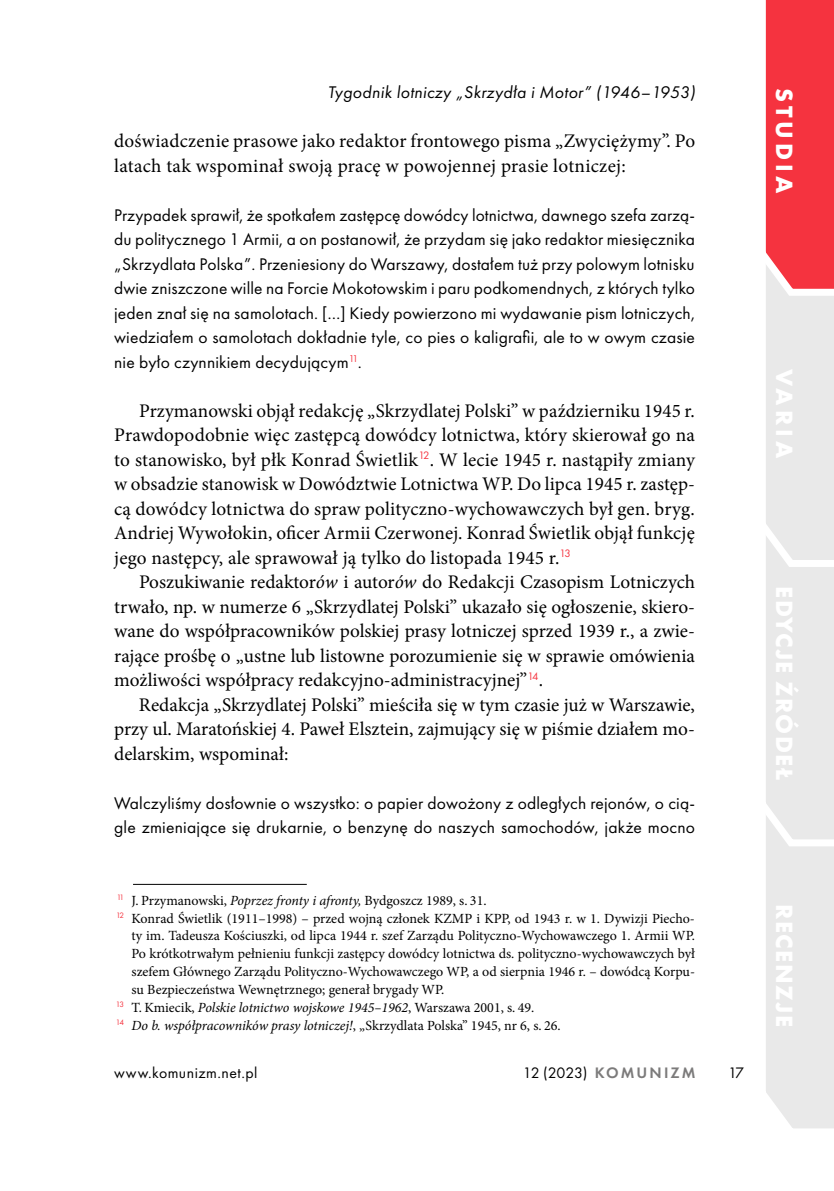
<style>
.page{position:relative;width:834px;height:1191px;background:#fff}
.page>*{position:absolute;margin:0;border:0;box-sizing:border-box;transform-origin:0 0}
.t1{font:700 24.5px "Futura PT";letter-spacing:.075em;color:#fff}
.t2{font:19.25px/24.5px "Minion Pro";letter-spacing:.005em;color:#000;text-align:justify}
.t3{font:17.5px/24.5px "Futura PT";letter-spacing:.01em;color:#000;text-align:justify}
.t4{font:italic 17.5px "Futura PT";letter-spacing:.02em;color:#000}
.t5{font:15.75px "Futura PT";letter-spacing:.03em;color:#000}
.t6{font:14px "Minion Pro";color:#000}
.t7{font:italic 14px "Minion Pro";letter-spacing:-.005em;color:#000}
.s1{font-style:italic}
.s2{font-style:normal}
.s3{font-weight:600;color:#7c7b7b}
</style>
<div class="page">
<svg style="left:765px;top:0;width:68px;height:1128px;background:#ecbdc0"></svg>
<hr style="left:133px;top:884px;width:174px;height:1px;background:#000">
<p class="t4" style="left:328px;top:82px;width:369px">Tygodnik lotniczy „Skrzydła i Motor” (1946–1953)</p>
<p class="t1" style="left:799px;top:88px;width:107px;rotate:90deg">STUDIA</p>
<p class="t2" style="left:114px;top:129px;width:582px">doświadczenie prasowe jako redaktor frontowego pisma „Zwyciężymy”. Po latach tak wspominał swoją pracę w powojennej prasie lotniczej:</p>
<p class="t3" style="left:114px;top:202px;width:582px">Przypadek sprawił, że spotkałem zastępcę dowódcy lotnictwa, dawnego szefa zarzą&shy;du politycznego 1 Armii, a on postanowił, że przydam się jako redaktor miesięcznika „Skrzydlata Polska”. Przeniesiony do Warszawy, dostałem tuż przy polowym lotnisku dwie zniszczone wille na Forcie Mokotowskim i paru podkomendnych, z których tylko jeden znał się na samolotach. […] Kiedy powierzono mi wydawanie pism lotniczych, wiedziałem o samolotach dokładnie tyle, co pies o kaligrafii, ale to w owym czasie nie było czynnikiem decydującym<sup>11</sup>.</p>
<p class="t2" style="left:114px;top:398px;width:582px;text-indent:25px">Przymanowski objął redakcję „Skrzydlatej Polski” w październiku 1945 r.<br>Prawdopodobnie więc zastępcą dowódcy lotnictwa, który skierował go na to stanowisko, był płk Konrad Świetlik<sup>12</sup>. W lecie 1945 r. nastąpiły zmiany w obsadzie stanowisk w Dowództwie Lotnictwa WP. Do lipca 1945 r. zastęp&shy;cą dowódcy lotnictwa do spraw polityczno-wychowawczych był gen. bryg.<br>Andriej Wywołokin, oficer Armii Czerwonej. Konrad Świetlik objął funkcję jego następcy, ale sprawował ją tylko do listopada 1945 r.<sup>13</sup></p>
<p class="t2" style="left:114px;top:570px;width:582px;text-indent:25px">Poszukiwanie redaktor<span class="s1">ów</span> i autor<span class="s1">ów</span> do Redakcji Czasopism Lotniczych trwało, np. w numerze 6 „Skrzydlatej Polski” ukazało się ogłoszenie, skiero&shy;wane do współpracowników polskiej prasy lotniczej sprzed 1939 r., a zwie&shy;rające prośbę o „ustne lub listowne porozumienie się w sprawie omówienia możliwości współpracy redakcyjno-administracyjnej”<sup>14</sup>.</p>
<p class="t2" style="left:114px;top:692px;width:582px;text-indent:25px">Redakcja „Skrzydlatej Polski” mieściła się w tym czasie już w Warszawie, przy ul. Maratońskiej 4. Paweł Elsztein, zajmujący się w piśmie działem mo&shy;delarskim, wspominał:</p>
<p class="t3" style="left:114px;top:790px;width:582px">Walczyliśmy dosłownie o wszystko: o papier dowożony z odległych rejonów, o cią&shy;gle zmieniające się drukarnie, o benzynę do naszych samochodów, jakże mocno</p>
<p class="t1" style="left:799px;top:369px;width:91px;rotate:90deg">VARIA</p>
<p class="t1" style="left:799px;top:586px;width:196px;rotate:90deg">EDYCJE ŹRÓDEŁ</p>
<p class="t6" style="left:117px;top:891px;width:371px"><sup>11</sup> J. Przymanowski, <span class="s1">Poprzez fronty i afronty,</span> Bydgoszcz 1989, s. 31.</p>
<p class="t6" style="left:116px;top:908px;width:580px"><sup>12</sup> Konrad Świetlik (1911–1998) – przed wojną członek KZMP i KPP, od 1943 r. w 1. Dywizji Piecho-</p>
<p class="t6" style="left:131px;top:926px;width:565px">ty im. Tadeusza Kościuszki, od lipca 1944 r. szef Zarządu Polityczno-Wychowawczego 1. Armii WP.</p>
<p class="t6" style="left:131px;top:944px;width:565px">Po krótkotrwałym pełnieniu funkcji zastępcy dowódcy lotnictwa ds. polityczno-wychowawczych był</p>
<p class="t6" style="left:131px;top:962px;width:565px">szefem Głównego Zarządu Polityczno-Wychowawczego WP, a od sierpnia 1946 r. – dowódcą Korpu-</p>
<p class="t6" style="left:131px;top:980px;width:314px">su Bezpieczeństwa Wewnętrznego; generał brygady WP.</p>
<p class="t7" style="left:116px;top:997px;width:420px"><sup>13</sup> <span class="s2">T. Kmiecik,</span> Polskie lotnictwo wojskowe 1945–1962<span class="s2">, Warszawa 2001, s. 49.</span></p>
<p class="t7" style="left:116px;top:1015px;width:446px"><sup>14</sup> Do b. współpracowników prasy lotniczej!<span class="s2">, „Skrzydlata Polska” 1945, nr 6, s. 26.</span></p>
<p class="t5" style="left:114px;top:1063px;width:145px">www.komunizm.net.pl</p>
<p class="t5" style="left:522px;top:1063px;width:174px">12 (2023) <span class="s3">KOMUNIZM</span></p>
<p class="t5" style="left:727px;top:1063px;width:18px">17</p>
<p class="t1" style="left:799px;top:904px;width:124px;rotate:90deg">RECENZJE</p>
</div>
